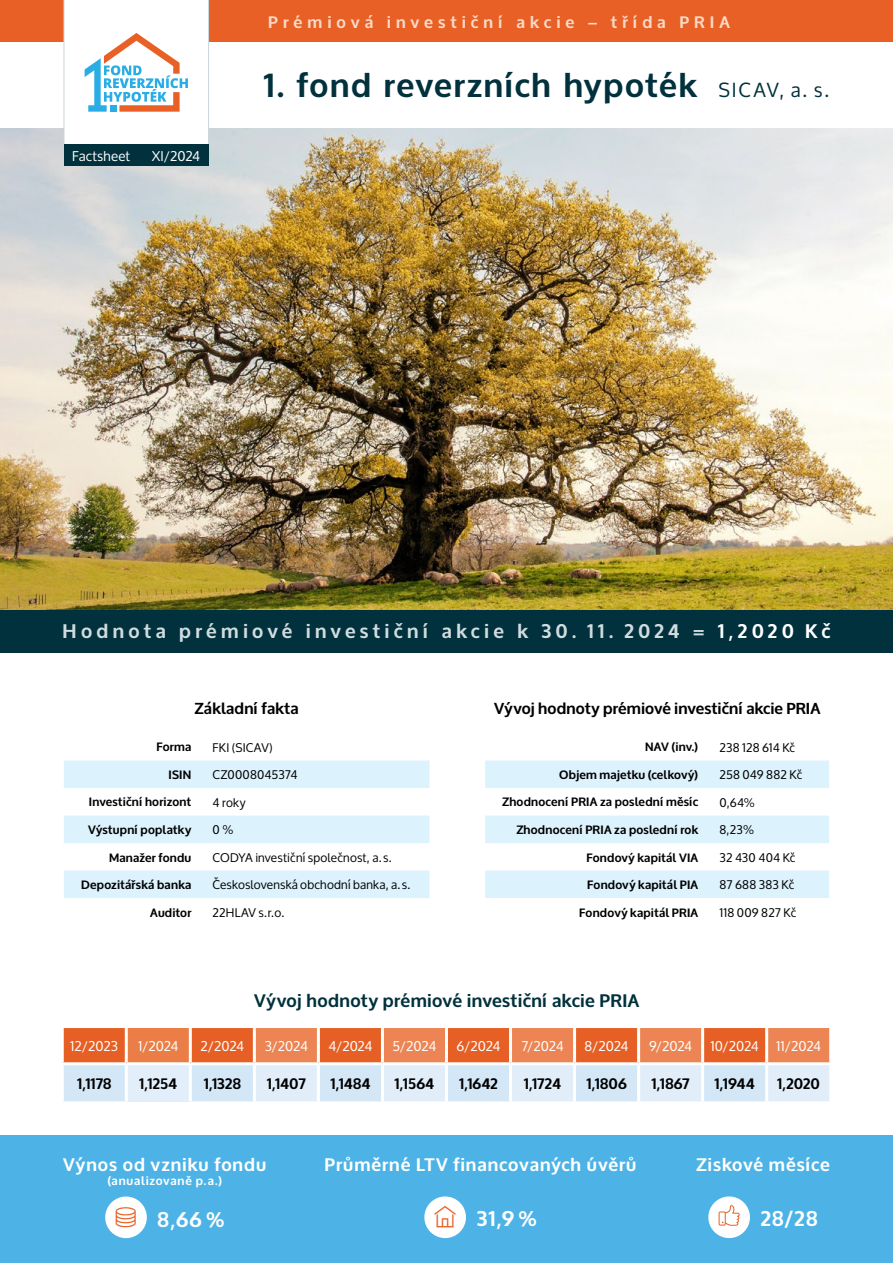
<style>
.page{position:relative;width:893px;height:1263px;background:#fff}
.page>*{position:absolute;margin:0;border:0;box-sizing:border-box;transform-origin:0 0}
.t1{font:700 33px "Oxygen";letter-spacing:.05em;color:#00313c}
.t2{font:700 21px "Oxygen";letter-spacing:.05em;color:#fff}
.t3{font:700 19.5px "Oxygen";letter-spacing:.22em;color:#d1dce0}
.t4{font:700 18px "Oxygen";letter-spacing:.05em;color:#fff}
.t5{font:700 18px "Oxygen";letter-spacing:.02em;color:#00313c}
.t6{font:700 16.5px "Oxygen";letter-spacing:.305em;color:#fadac5}
.t7{font:700 15.75px "Oxygen";letter-spacing:.01em;color:#000}
.t8{font:700 15px "Oxygen";letter-spacing:.005em;color:#000}
.t9{font:13.5px "Oxygen";letter-spacing:-.015em;color:#fff}
.t10{font:13.5px "Oxygen";letter-spacing:.01em;color:#fff}
.t11{font:700 12px "Oxygen";letter-spacing:.02em;color:#000}
.t12{font:12px "Oxygen";letter-spacing:.01em;color:#000}
.t13{font:700 12px "Oxygen";letter-spacing:.065em;color:#fff}
.s1{font-weight:400;font-size:19.5px}
.s2{color:#fff}
</style>
<div class="page">
<div style="left:0;top:0;width:893px;height:43px;background:#e86025"></div>
<img style="left:0;top:128px;width:893px;height:482px">
<div style="left:0;top:610px;width:893px;height:43px;background:#00313c"></div>
<div style="left:0;top:1135px;width:893px;height:128px;background:#4db3e6"></div>
<svg style="left:485px;top:760px;width:344px;height:138px;fill:#dcf2fd"></svg>
<svg style="left:64px;top:1028px;width:765px;height:73px;background:#e1af9c"></svg>
<hr style="left:125px;top:1065px;width:3px;height:36px;background:#fff">
<hr style="left:253px;top:1065px;width:3px;height:36px;background:#fff">
<hr style="left:381px;top:1065px;width:3px;height:36px;background:#fff">
<hr style="left:509px;top:1065px;width:3px;height:36px;background:#fff">
<hr style="left:637px;top:1065px;width:3px;height:36px;background:#fff">
<hr style="left:765px;top:1065px;width:3px;height:36px;background:#fff">
<hr style="left:189px;top:1065px;width:3px;height:36px;background:#fff">
<hr style="left:317px;top:1065px;width:3px;height:36px;background:#fff">
<hr style="left:445px;top:1065px;width:3px;height:36px;background:#fff">
<hr style="left:573px;top:1065px;width:3px;height:36px;background:#fff">
<hr style="left:701px;top:1065px;width:3px;height:36px;background:#fff">
<hr style="left:125px;top:1028px;width:3px;height:34px;background:#fff">
<hr style="left:253px;top:1028px;width:3px;height:34px;background:#fff">
<hr style="left:381px;top:1028px;width:3px;height:34px;background:#fff">
<hr style="left:509px;top:1028px;width:3px;height:34px;background:#fff">
<hr style="left:637px;top:1028px;width:3px;height:34px;background:#fff">
<hr style="left:765px;top:1028px;width:3px;height:34px;background:#fff">
<hr style="left:61px;top:1062px;width:65px;height:3px;background:#fff">
<hr style="left:126px;top:1062px;width:64px;height:3px;background:#fff">
<hr style="left:190px;top:1062px;width:64px;height:3px;background:#fff">
<hr style="left:254px;top:1062px;width:64px;height:3px;background:#fff">
<hr style="left:318px;top:1062px;width:64px;height:3px;background:#fff">
<hr style="left:382px;top:1062px;width:64px;height:3px;background:#fff">
<hr style="left:446px;top:1062px;width:64px;height:3px;background:#fff">
<hr style="left:510px;top:1062px;width:65px;height:3px;background:#fff">
<hr style="left:575px;top:1062px;width:64px;height:3px;background:#fff">
<hr style="left:639px;top:1062px;width:64px;height:3px;background:#fff">
<hr style="left:703px;top:1062px;width:64px;height:3px;background:#fff">
<hr style="left:767px;top:1062px;width:65px;height:3px;background:#fff">
<hr style="left:189px;top:1028px;width:3px;height:34px;background:#fff">
<hr style="left:317px;top:1028px;width:3px;height:34px;background:#fff">
<hr style="left:445px;top:1028px;width:3px;height:34px;background:#fff">
<hr style="left:573px;top:1028px;width:3px;height:34px;background:#fff">
<hr style="left:701px;top:1028px;width:3px;height:34px;background:#fff">
<div style="left:105px;top:1196px;width:42px;height:42px;background:#fff;border-radius:50%"></div>
<div style="left:424px;top:1196px;width:42px;height:42px;background:#fff;border-radius:50%"></div>
<div style="left:708px;top:1196px;width:42px;height:42px;background:#fff;border-radius:50%"></div>
<svg style="left:719px;top:1205px;width:21px;height:21px"></svg>
<svg style="left:64px;top:760px;width:365px;height:138px;fill:#dcf2fd"></svg>
<svg style="left:64px;top:0;width:145px;height:145px"></svg>
<div style="left:64px;top:145px;width:145px;height:21px;background:#00313c"></div>
<h3 class="t6" style="left:268px;top:12px;width:463px">Prémiová investiční akcie – třída PRIA</h3>
<p class="t10" style="left:72px;top:148px;width:59px">Factsheet</p>
<p class="t9" style="left:152px;top:148px;width:50px">XI/2024</p>
<h1 class="t1" style="left:264px;top:64px;width:567px">1. fond reverzních hypoték <span class="s1">SICAV, a. s.</span></h1>
<h3 class="t3" style="left:63px;top:619px;width:769px">Hodnota prémiové investiční akcie k 30. 11. 2024 = <span class="s2">1,2020 Kč</span></h3>
<h3 class="t7" style="left:194px;top:699px;width:106px">Základní fakta</h3>
<p class="t11" style="left:156px;top:740px;width:36px">Forma</p>
<p class="t12" style="left:213px;top:741px;width:62px">FKI (SICAV)</p>
<p class="t11" style="left:168px;top:767px;width:24px">ISIN</p>
<p class="t12" style="left:213px;top:768px;width:86px">CZ0008045374</p>
<p class="t11" style="left:89px;top:795px;width:104px">Investiční horizont</p>
<p class="t12" style="left:213px;top:796px;width:35px">4 roky</p>
<p class="t11" style="left:88px;top:822px;width:105px">Výstupní poplatky</p>
<p class="t12" style="left:213px;top:823px;width:22px">0 %</p>
<p class="t11" style="left:109px;top:850px;width:84px">Manažer fondu</p>
<p class="t12" style="left:213px;top:851px;width:181px">CODYA investiční společnost, a.s.</p>
<p class="t11" style="left:81px;top:877px;width:112px">Depozitářská banka</p>
<p class="t12" style="left:213px;top:878px;width:199px">Československá obchodní banka, a.s.</p>
<p class="t11" style="left:150px;top:905px;width:43px">Auditor</p>
<p class="t12" style="left:213px;top:906px;width:73px">22HLAV s.r.o.</p>
<h3 class="t7" style="left:494px;top:699px;width:328px">Vývoj hodnoty prémiové investiční akcie PRIA</h3>
<p class="t11" style="left:645px;top:740px;width:54px">NAV (inv.)</p>
<p class="t12" style="left:719px;top:741px;width:77px">238 128 614 Kč</p>
<p class="t11" style="left:559px;top:767px;width:141px">Objem majetku (celkový)</p>
<p class="t12" style="left:719px;top:768px;width:84px">258 049 882 Kč</p>
<p class="t11" style="left:502px;top:795px;width:198px">Zhodnocení PRIA za poslední měsíc</p>
<p class="t12" style="left:719px;top:796px;width:37px">0,64%</p>
<p class="t11" style="left:516px;top:822px;width:183px">Zhodnocení PRIA za poslední rok</p>
<p class="t12" style="left:719px;top:823px;width:36px">8,23%</p>
<p class="t11" style="left:586px;top:850px;width:113px">Fondový kapitál VIA</p>
<p class="t12" style="left:719px;top:851px;width:78px">32 430 404 Kč</p>
<p class="t11" style="left:587px;top:877px;width:112px">Fondový kapitál PIA</p>
<p class="t12" style="left:719px;top:878px;width:76px">87 688 383 Kč</p>
<p class="t11" style="left:579px;top:905px;width:120px">Fondový kapitál PRIA</p>
<p class="t12" style="left:719px;top:906px;width:78px">118 009 827 Kč</p>
<h3 class="t5" style="left:254px;top:989px;width:386px">Vývoj hodnoty prémiové investiční akcie PRIA</h3>
<p class="t9" style="left:70px;top:1038px;width:49px">12/2023</p>
<p class="t9" style="left:138px;top:1038px;width:42px">1/2024</p>
<p class="t9" style="left:200px;top:1038px;width:45px">2/2024</p>
<p class="t9" style="left:265px;top:1038px;width:45px">3/2024</p>
<p class="t9" style="left:328px;top:1038px;width:46px">4/2024</p>
<p class="t9" style="left:393px;top:1038px;width:45px">5/2024</p>
<p class="t9" style="left:456px;top:1038px;width:46px">6/2024</p>
<p class="t9" style="left:521px;top:1038px;width:44px">7/2024</p>
<p class="t9" style="left:585px;top:1038px;width:45px">8/2024</p>
<p class="t9" style="left:649px;top:1038px;width:45px">9/2024</p>
<p class="t9" style="left:710px;top:1038px;width:50px">10/2024</p>
<p class="t9" style="left:776px;top:1038px;width:46px">11/2024</p>
<p class="t8" style="left:77px;top:1074px;width:36px">1,1178</p>
<p class="t8" style="left:139px;top:1074px;width:40px">1,1254</p>
<p class="t8" style="left:204px;top:1074px;width:39px">1,1328</p>
<p class="t8" style="left:267px;top:1074px;width:40px">1,1407</p>
<p class="t8" style="left:330px;top:1074px;width:42px">1,1484</p>
<p class="t8" style="left:395px;top:1074px;width:41px">1,1564</p>
<p class="t8" style="left:459px;top:1074px;width:40px">1,1642</p>
<p class="t8" style="left:524px;top:1074px;width:39px">1,1724</p>
<p class="t8" style="left:586px;top:1074px;width:42px">1,1806</p>
<p class="t8" style="left:652px;top:1074px;width:39px">1,1867</p>
<p class="t8" style="left:715px;top:1074px;width:42px">1,1944</p>
<p class="t8" style="left:777px;top:1074px;width:44px">1,2020</p>
<h3 class="t4" style="left:63px;top:1153px;width:204px">Výnos od vzniku fondu</h3>
<p class="t13" style="left:107px;top:1174px;width:116px">(anualizovaně p.a.)</p>
<h2 class="t2" style="left:158px;top:1206px;width:68px">8,66 %</h2>
<h3 class="t4" style="left:325px;top:1153px;width:313px">Průměrné LTV financovaných úvěrů</h3>
<h2 class="t2" style="left:477px;top:1205px;width:61px">31,9 %</h2>
<h3 class="t4" style="left:696px;top:1153px;width:135px">Ziskové měsíce</h3>
<h2 class="t2" style="left:761px;top:1205px;width:58px">28/28</h2>
</div>
